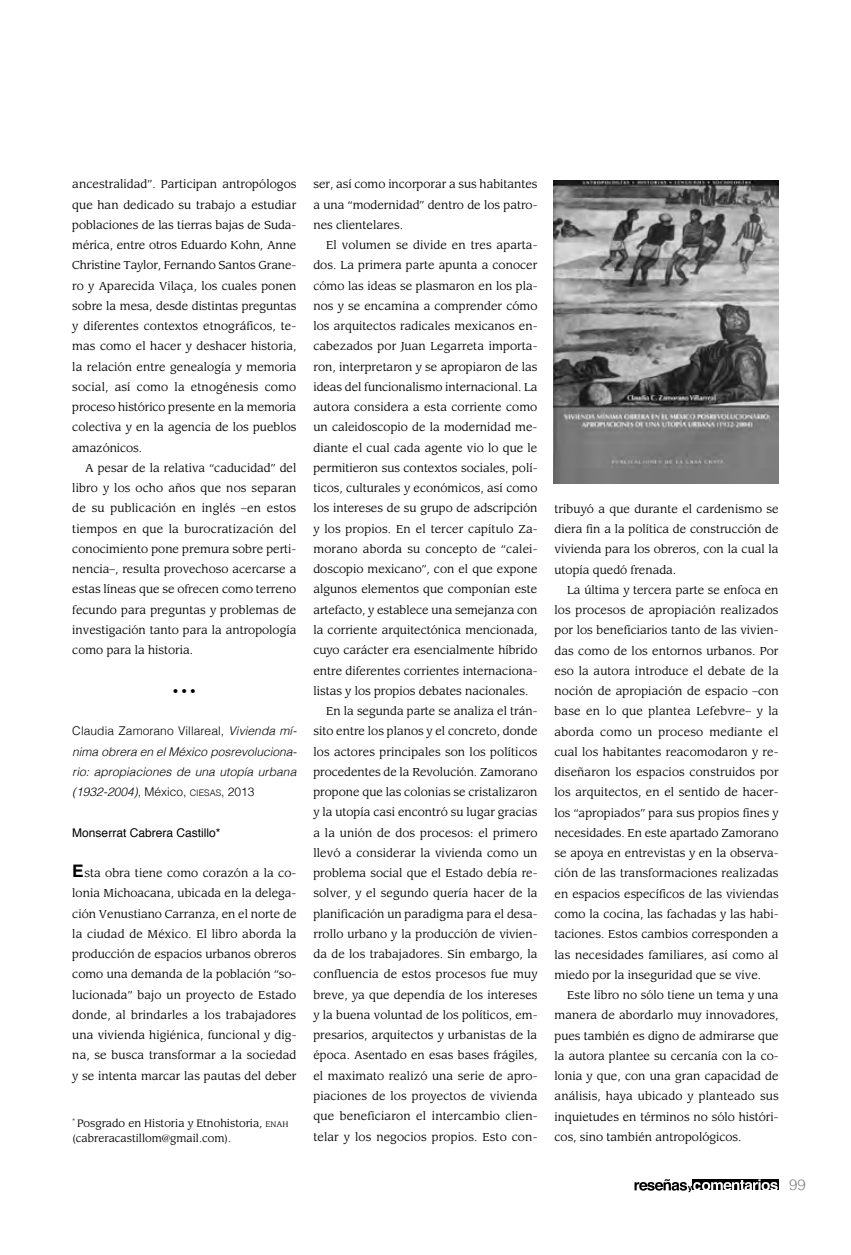
<style>
.page{position:relative;width:851px;height:1255px;background:#fff}
.page>*{position:absolute;margin:0;border:0;box-sizing:border-box;transform-origin:0 0}
.t1{font:300 15px "Helvetica";color:#808285}
.t2{font:italic 300 12px/20.2px "Helvetica";letter-spacing:.005em;color:#000;text-align:justify}
.t3{font:12px "Helvetica";color:#000}
.t4{font:11.25px/20.2px "Leawood";color:#000;text-align:justify}
.t5{font:10.5px/15px "Leawood";color:#000}
.s1{font-style:normal}
.s2{font-style:normal;font-size:9px}
.s3{font-family:"Helvetica";font-weight:700;font-size:17.25px}
.s4{font-size:7.8px}
</style>
<div class="page">
<svg style="left:634px;top:1179px;width:143px;height:13px"></svg>
<img style="left:553px;top:180px;width:225px;height:303px">
<p class="t4" style="left:72px;top:174px;width:226px">ancestralidad”. Participan antropólogos que han dedicado su trabajo a estudiar poblaciones de las tierras bajas de Suda&shy;mérica, entre otros Eduardo Kohn, Anne Christine Taylor, Fernando Santos Grane&shy;ro y Aparecida Vilaça, los cuales ponen sobre la mesa, desde distintas preguntas y diferentes contextos etnográficos, te&shy;mas como el hacer y deshacer historia, la relación entre genealogía y memoria social, así como la etnogénesis como proceso histórico presente en la memoria colectiva y en la agencia de los pueblos amazónicos.</p>
<p class="t4" style="left:72px;top:458px;width:226px;text-indent:13px">A pesar de la relativa “caducidad” del libro y los ocho años que nos separan de su publicación en inglés –en estos tiempos en que la burocratización del conocimiento pone premura sobre perti&shy;nencia–, resulta provechoso acercarse a estas líneas que se ofrecen como terreno fecundo para preguntas y problemas de investigación tanto para la antropología como para la historia.</p>
<p class="t4" style="left:173px;top:680px;width:24px">• • •</p>
<p class="t2" style="left:72px;top:720px;width:226px"><span class="s1">Claudia Zamorano Villareal,</span> Vivienda mí&shy;nima obrera en el México posrevoluciona&shy;rio: apropiaciones de una utopía urbana (1932-2004), <span class="s1">México,</span> <span class="s2">CIESAS</span><span class="s1">, 2013</span></p>
<p class="t3" style="left:72px;top:823px;width:150px">Monserrat Cabrera Castillo*</p>
<p class="t4" style="left:72px;top:863px;width:226px"><span class="s3">E</span>sta obra tiene como corazón a la co&shy;lonia Michoacana, ubicada en la delega&shy;ción Venustiano Carranza, en el norte de la ciudad de México. El libro aborda la producción de espacios urbanos obreros como una demanda de la población “so&shy;lucionada” bajo un proyecto de Estado donde, al brindarles a los trabajadores una vivienda higiénica, funcional y dig&shy;na, se busca transformar a la sociedad y se intenta marcar las pautas del deber</p>
<p class="t5" style="left:72px;top:1115px;width:218px"><sup>*</sup> Posgrado en Historia y Etnohistoria, <span class="s4">ENAH </span>(cabreracastillom@gmail.com).</p>
<p class="t4" style="left:313px;top:174px;width:225px">ser, así como incorporar a sus habitantes a una “modernidad” dentro de los patro&shy;nes clientelares.</p>
<p class="t4" style="left:326px;top:235px;width:213px">El volumen se divide en tres aparta-</p>
<p class="t4" style="left:313px;top:255px;width:225px">dos. La primera parte apunta a conocer</p>
<p class="t4" style="left:313px;top:275px;width:225px">cómo las ideas se plasmaron en los pla-</p>
<p class="t4" style="left:313px;top:296px;width:226px">nos y se encamina a comprender cómo</p>
<p class="t4" style="left:313px;top:316px;width:225px">los arquitectos radicales mexicanos en-</p>
<p class="t4" style="left:313px;top:336px;width:225px">cabezados por Juan Legarreta importa-</p>
<p class="t4" style="left:313px;top:356px;width:225px">ron, interpretaron y se apropiaron de las</p>
<p class="t4" style="left:313px;top:377px;width:225px">ideas del funcionalismo internacional. La</p>
<p class="t4" style="left:313px;top:397px;width:225px">autora considera a esta corriente como</p>
<p class="t4" style="left:313px;top:417px;width:225px">un caleidoscopio de la modernidad me-</p>
<p class="t4" style="left:313px;top:437px;width:225px">diante el cual cada agente vio lo que le</p>
<p class="t4" style="left:313px;top:458px;width:225px">permitieron sus contextos sociales, polí-</p>
<p class="t4" style="left:313px;top:478px;width:225px">ticos, culturales y económicos, así como</p>
<p class="t4" style="left:313px;top:498px;width:225px">los intereses de su grupo de adscripción</p>
<p class="t4" style="left:313px;top:518px;width:226px">y los propios. En el tercer capítulo Za-</p>
<p class="t4" style="left:313px;top:539px;width:225px">morano aborda su concepto de “calei-</p>
<p class="t4" style="left:313px;top:559px;width:225px">doscopio mexicano”, con el que expone</p>
<p class="t4" style="left:313px;top:579px;width:225px">algunos elementos que componían este</p>
<p class="t4" style="left:313px;top:599px;width:225px">artefacto, y establece una semejanza con</p>
<p class="t4" style="left:313px;top:620px;width:225px">la corriente arquitectónica mencionada,</p>
<p class="t4" style="left:313px;top:640px;width:225px">cuyo carácter era esencialmente híbrido</p>
<p class="t4" style="left:313px;top:660px;width:225px">entre diferentes corrientes internaciona-</p>
<p class="t4" style="left:313px;top:680px;width:216px">listas y los propios debates nacionales.</p>
<p class="t4" style="left:326px;top:701px;width:213px">En la segunda parte se analiza el trán-</p>
<p class="t4" style="left:313px;top:721px;width:225px">sito entre los planos y el concreto, donde</p>
<p class="t4" style="left:313px;top:741px;width:226px">los actores principales son los políticos</p>
<p class="t4" style="left:313px;top:761px;width:226px">procedentes de la Revolución. Zamorano</p>
<p class="t4" style="left:313px;top:782px;width:225px">propone que las colonias se cristalizaron</p>
<p class="t4" style="left:313px;top:802px;width:225px">y la utopía casi encontró su lugar gracias</p>
<p class="t4" style="left:313px;top:822px;width:225px">a la unión de dos procesos: el primero</p>
<p class="t4" style="left:313px;top:842px;width:226px">llevó a considerar la vivienda como un</p>
<p class="t4" style="left:313px;top:863px;width:225px">problema social que el Estado debía re-</p>
<p class="t4" style="left:313px;top:883px;width:225px">solver, y el segundo quería hacer de la</p>
<p class="t4" style="left:313px;top:903px;width:225px">planificación un paradigma para el desa-</p>
<p class="t4" style="left:313px;top:923px;width:225px">rrollo urbano y la producción de vivien-</p>
<p class="t4" style="left:313px;top:944px;width:225px">da de los trabajadores. Sin embargo, la</p>
<p class="t4" style="left:313px;top:964px;width:225px">confluencia de estos procesos fue muy</p>
<p class="t4" style="left:313px;top:984px;width:225px">breve, ya que dependía de los intereses</p>
<p class="t4" style="left:313px;top:1004px;width:225px">y la buena voluntad de los políticos, em-</p>
<p class="t4" style="left:313px;top:1025px;width:225px">presarios, arquitectos y urbanistas de la</p>
<p class="t4" style="left:313px;top:1045px;width:225px">época. Asentado en esas bases frágiles,</p>
<p class="t4" style="left:313px;top:1065px;width:226px">el maximato realizó una serie de apro-</p>
<p class="t4" style="left:313px;top:1085px;width:225px">piaciones de los proyectos de vivienda</p>
<p class="t4" style="left:313px;top:1106px;width:225px">que beneficiaron el intercambio clien-</p>
<p class="t4" style="left:313px;top:1126px;width:225px">telar y los negocios propios. Esto con-</p>
<p class="t4" style="left:554px;top:499px;width:226px">tribuyó a que durante el cardenismo se diera fin a la política de construcción de vivienda para los obreros, con la cual la utopía quedó frenada.</p>
<p class="t4" style="left:554px;top:580px;width:226px;text-indent:13px">La última y tercera parte se enfoca en los procesos de apropiación realizados por los beneficiarios tanto de las vivien&shy;das como de los entornos urbanos. Por eso la autora introduce el debate de la noción de apropiación de espacio –con base en lo que plantea Lefebvre– y la aborda como un proceso mediante el cual los habitantes reacomodaron y re&shy;diseñaron los espacios construidos por los arquitectos, en el sentido de hacer&shy;los “apropiados” para sus propios fines y necesidades. En este apartado Zamorano se apoya en entrevistas y en la observa&shy;ción de las transformaciones realizadas en espacios específicos de las viviendas como la cocina, las fachadas y las habi&shy;taciones. Estos cambios corresponden a las necesidades familiares, así como al miedo por la inseguridad que se vive.</p>
<p class="t4" style="left:554px;top:985px;width:226px;text-indent:13px">Este libro no sólo tiene un tema y una manera de abordarlo muy innovadores, pues también es digno de admirarse que la autora plantee su cercanía con la co&shy;lonia y que, con una gran capacidad de análisis, haya ubicado y planteado sus inquietudes en términos no sólo históri&shy;cos, sino también antropológicos.</p>
<h1 class="t1" style="left:789px;top:1172px;width:18px">99</h1>
</div>
